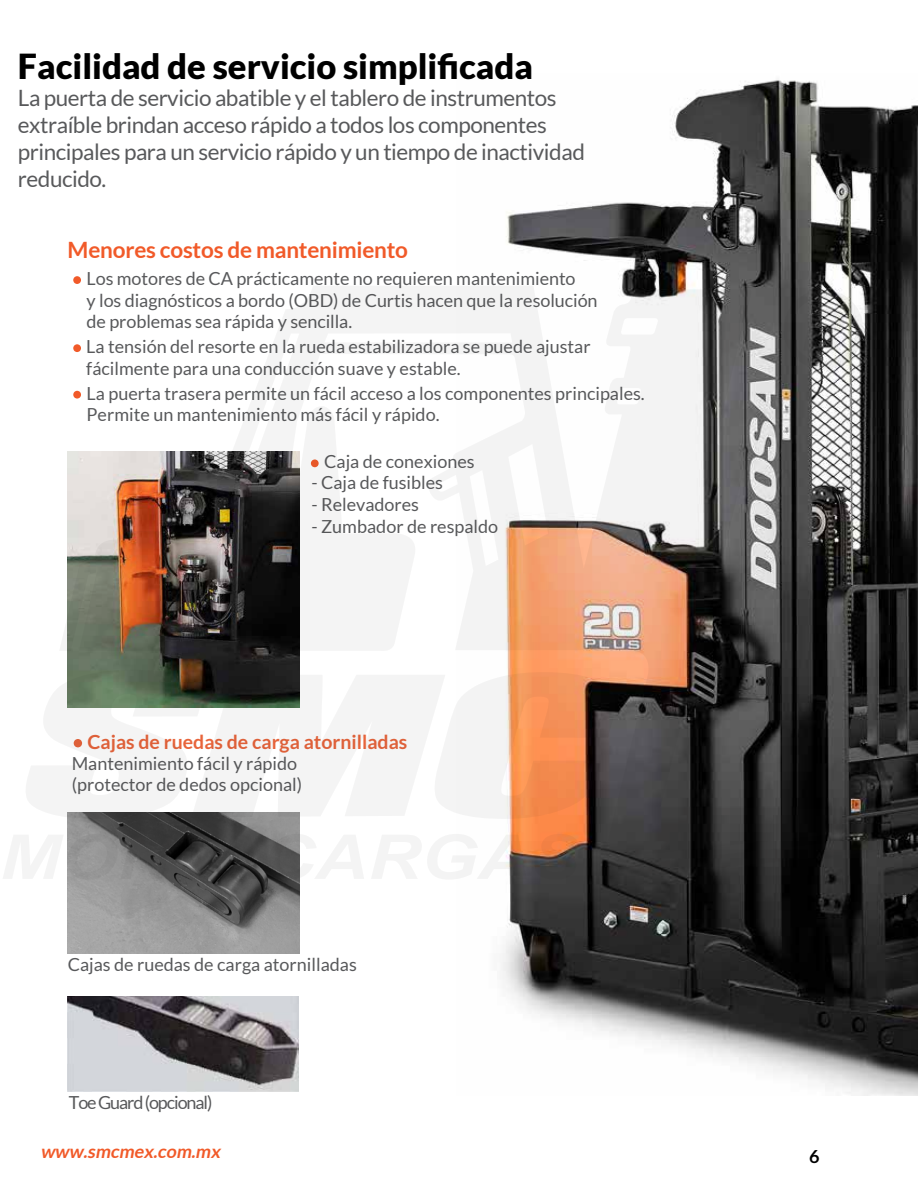
<style>
.page{position:relative;width:918px;height:1188px;background:#fff}
.page>*{position:absolute;margin:0;border:0;box-sizing:border-box;transform-origin:0 0}
.t1{font:900 34.5px "Lato";color:#000}
.t2{font:22.5px/27px "Lato";letter-spacing:-.02em;color:#58595b}
.t3{font:700 22.5px "Lato";letter-spacing:-.01em;color:#f15a29}
.t4{font:700 19.5px "Lato";color:#e8643b}
.t5{font:18px/21.6px "Lato";color:#58595b}
.t6{font:18px "Lato";letter-spacing:-.06em;color:#58595b}
.t7{font:italic 700 18px "Lato";color:#f15a29}
.t8{font:700 18px "Lato";color:#000}
</style>
<div class="page">
<img style="left:501px;top:80px;width:417px;height:1016px">
<svg style="left:73px;top:276px;width:8px;height:8px"></svg>
<img style="left:68px;top:880px;width:232px;height:73px">
<img style="left:68px;top:997px;width:231px;height:94px">
<svg style="left:60px;top:286px;width:858px;height:594px"></svg>
<svg style="left:3px;top:834px;width:170px;height:46px"></svg>
<svg style="left:179px;top:835px;width:80px;height:44px;background:#3c3c3c"></svg>
<svg style="left:269px;top:834px;width:95px;height:46px"></svg>
<svg style="left:371px;top:834px;width:156px;height:46px"></svg>
<svg style="left:535px;top:834px;width:45px;height:46px;background:#8a5c42"></svg>
<svg style="left:26px;top:670px;width:590px;height:149px"></svg>
<svg style="left:784px;top:290px;width:80px;height:80px;background:#787877"></svg>
<h1 class="t1" style="left:18px;top:46px;width:517px">Facilidad de servicio simplificada</h1>
<p class="t2" style="left:18px;top:84px;width:568px">La puerta de servicio abatible y el tablero de instrumentos extraíble brindan acceso rápido a todos los componentes principales para un servicio rápido y un tiempo de inactividad reducido.</p>
<p class="t3" style="left:68px;top:237px;width:342px">Menores costos de mantenimiento</p>
<p class="t5" style="left:87px;top:268px;width:513px">Los motores de CA prácticamente no requieren mantenimiento<br>y los diagnósticos a bordo (OBD) de Curtis hacen que la resolución de problemas sea rápida y sencilla.</p>
<p class="t5" style="left:86px;top:336px;width:506px">La tensión del resorte en la rueda estabilizadora se puede ajustar fácilmente para una conducción suave y estable.</p>
<p class="t5" style="left:87px;top:382px;width:560px">La puerta trasera permite un fácil acceso a los componentes principales.<br>Permite un mantenimiento más fácil y rápido.</p>
<p class="t5" style="left:324px;top:451px;width:152px">Caja de conexiones</p>
<p class="t5" style="left:311px;top:472px;width:133px">- Caja de fusibles</p>
<p class="t5" style="left:311px;top:494px;width:109px">- Relevadores</p>
<p class="t5" style="left:311px;top:515px;width:188px">- Zumbador de respaldo</p>
<p class="t4" style="left:88px;top:730px;width:321px">Cajas de ruedas de carga atornilladas</p>
<p class="t5" style="left:72px;top:752px;width:232px">Mantenimiento fácil y rápido (protector de dedos opcional)</p>
<p class="t5" style="left:68px;top:954px;width:291px">Cajas de ruedas de carga atornilladas</p>
<p class="t6" style="left:69px;top:1092px;width:145px">Toe Guard (opcional)</p>
<p class="t7" style="left:40px;top:1141px;width:185px">www.smcmex.com.mx</p>
<p class="t8" style="left:809px;top:1146px;width:12px">6</p>
</div>
